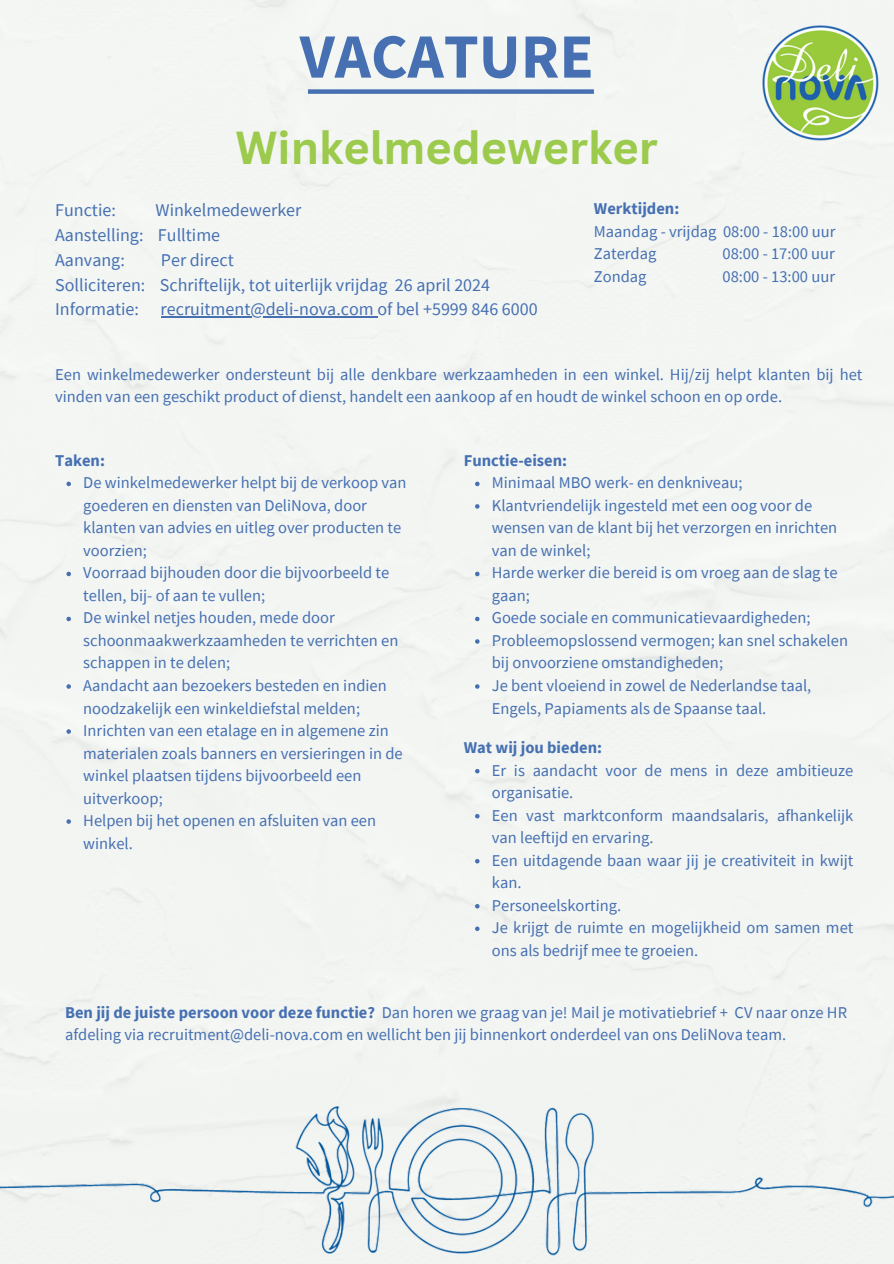
<style>
.page{position:relative;width:894px;height:1264px;background:#fff}
.page>*{position:absolute;margin:0;border:0;box-sizing:border-box;transform-origin:0 0}
.t1{font:700 63px "Source Sans Pro";color:#4670b2}
.t2{font:700 45px "Canva Sans";color:#9cca4c}
.t3{font:18px "Source Sans Pro";color:#4670b2}
.t4{font:16.5px/22.5px "Source Sans Pro";color:#4670b2}
.t5{font:700 16.5px "Source Sans Pro";color:#4670b2}
.s1{font-weight:700}
</style>
<div class="page">
<div style="left:0;top:0;width:893px;height:1069px;background:#f3f5f3"></div>
<img style="left:762px;top:25px;width:116px;height:116px">
<div style="left:0;top:1069px;width:893px;height:194px;background:#f1f4f1"></div>
<div style="left:308px;top:89px;width:285px;height:5px;background:#4670b2"></div>
<hr style="left:161px;top:316px;width:216px;height:2px;background:#4670b2">
<svg style="left:66px;top:481px;width:5px;height:5px"></svg>
<svg style="left:66px;top:571px;width:5px;height:5px"></svg>
<svg style="left:66px;top:616px;width:5px;height:5px"></svg>
<svg style="left:66px;top:684px;width:5px;height:4px"></svg>
<svg style="left:66px;top:729px;width:5px;height:4px"></svg>
<svg style="left:66px;top:819px;width:5px;height:4px"></svg>
<svg style="left:475px;top:481px;width:4px;height:5px"></svg>
<svg style="left:475px;top:504px;width:4px;height:4px"></svg>
<svg style="left:475px;top:571px;width:4px;height:5px"></svg>
<svg style="left:475px;top:616px;width:4px;height:5px"></svg>
<svg style="left:475px;top:639px;width:4px;height:4px"></svg>
<svg style="left:475px;top:684px;width:4px;height:4px"></svg>
<svg style="left:475px;top:769px;width:4px;height:4px"></svg>
<svg style="left:475px;top:814px;width:4px;height:4px"></svg>
<svg style="left:475px;top:859px;width:4px;height:4px"></svg>
<svg style="left:475px;top:904px;width:4px;height:4px"></svg>
<svg style="left:475px;top:926px;width:4px;height:5px"></svg>
<p class="t1" style="left:299px;top:16px;width:295px">VACATURE</p>
<p class="t2" style="left:235px;top:116px;width:423px">Winkelmedewerker</p>
<p class="t3" style="left:55px;top:199px;width:62px">Functie:</p>
<p class="t3" style="left:155px;top:199px;width:147px">Winkelmedewerker</p>
<p class="t3" style="left:55px;top:223px;width:166px">Aanstelling: Fulltime</p>
<p class="t3" style="left:55px;top:248px;width:71px">Aanvang:</p>
<p class="t3" style="left:161px;top:248px;width:74px">Per direct</p>
<p class="t3" style="left:55px;top:273px;width:436px">Solliciteren: Schriftelijk, tot uiterlijk vrijdag 26 april 2024</p>
<p class="t3" style="left:55px;top:298px;width:85px">Informatie:</p>
<p class="t3" style="left:161px;top:298px;width:378px">recruitment@deli-nova.com of bel +5999 846 6000</p>
<p class="t5" style="left:593px;top:198px;width:87px">Werktijden:</p>
<p class="t4" style="left:593px;top:220px;width:243px">Maandag - vrijdag 08:00 - 18:00 uur</p>
<p class="t4" style="left:593px;top:242px;width:64px">Zaterdag</p>
<p class="t4" style="left:722px;top:242px;width:114px">08:00 - 17:00 uur</p>
<p class="t4" style="left:593px;top:265px;width:54px">Zondag</p>
<p class="t4" style="left:722px;top:265px;width:114px">08:00 - 13:00 uur</p>
<p class="t4" style="left:55px;top:362px;width:808px">Een winkelmedewerker ondersteunt bij alle denkbare werkzaamheden in een winkel. Hij/zij helpt klanten bij het vinden van een geschikt product of dienst, handelt een aankoop af en houdt de winkel schoon en op orde.</p>
<p class="t5" style="left:55px;top:449px;width:51px">Taken:</p>
<p class="t4" style="left:83px;top:471px;width:325px">De winkelmedewerker helpt bij de verkoop van goederen en diensten van DeliNova, door klanten van advies en uitleg over producten te voorzien;</p>
<p class="t4" style="left:83px;top:561px;width:307px">Voorraad bijhouden door die bijvoorbeeld te tellen, bij- of aan te vullen;</p>
<h3 class="t4" style="left:83px;top:606px;width:316px">De winkel netjes houden, mede door schoonmaakwerkzaamheden te verrichten en schappen in te delen;</h3>
<p class="t4" style="left:83px;top:674px;width:305px">Aandacht aan bezoekers besteden en indien noodzakelijk een winkeldiefstal melden;</p>
<p class="t4" style="left:83px;top:719px;width:321px">Inrichten van een etalage en in algemene zin materialen zoals banners en versieringen in de winkel plaatsen tijdens bijvoorbeeld een uitverkoop;</p>
<p class="t4" style="left:83px;top:809px;width:294px">Helpen bij het openen en afsluiten van een winkel.</p>
<p class="t5" style="left:463px;top:449px;width:105px">Functie-eisen:</p>
<p class="t4" style="left:491px;top:471px;width:252px">Minimaal MBO werk- en denkniveau;</p>
<p class="t4" style="left:491px;top:494px;width:347px">Klantvriendelijk ingesteld met een oog voor de wensen van de klant bij het verzorgen en inrichten van de winkel;</p>
<h3 class="t4" style="left:491px;top:561px;width:347px">Harde werker die bereid is om vroeg aan de slag te gaan;</h3>
<p class="t4" style="left:491px;top:606px;width:320px">Goede sociale en communicatievaardigheden;</p>
<p class="t4" style="left:491px;top:629px;width:357px">Probleemopslossend vermogen; kan snel schakelen bij onvoorziene omstandigheden;</p>
<p class="t4" style="left:491px;top:674px;width:321px">Je bent vloeiend in zowel de Nederlandse taal,<br>Engels, Papiaments als de Spaanse taal.</p>
<p class="t5" style="left:463px;top:737px;width:140px">Wat wij jou bieden:</p>
<h3 class="t4" style="left:491px;top:758px;width:363px">Er is aandacht voor de mens in deze ambitieuze organisatie.</h3>
<p class="t4" style="left:491px;top:803px;width:363px">Een vast marktconform maandsalaris, afhankelijk van leeftijd en ervaring.</p>
<p class="t4" style="left:491px;top:848px;width:363px">Een uitdagende baan waar jij je creativiteit in kwijt kan.</p>
<p class="t4" style="left:491px;top:893px;width:131px">Personeelskorting.</p>
<p class="t4" style="left:491px;top:916px;width:363px">Je krijgt de ruimte en mogelijkheid om samen met ons als bedrijf mee te groeien.</p>
<p class="t4" style="left:65px;top:1000px;width:783px"><span class="s1">Ben jij de juiste persoon voor deze functie?</span> Dan horen we graag van je! Mail je motivatiebrief + CV naar onze HR afdeling via recruitment@deli-nova.com en wellicht ben jij binnenkort onderdeel van ons DeliNova team.</p>
</div>
